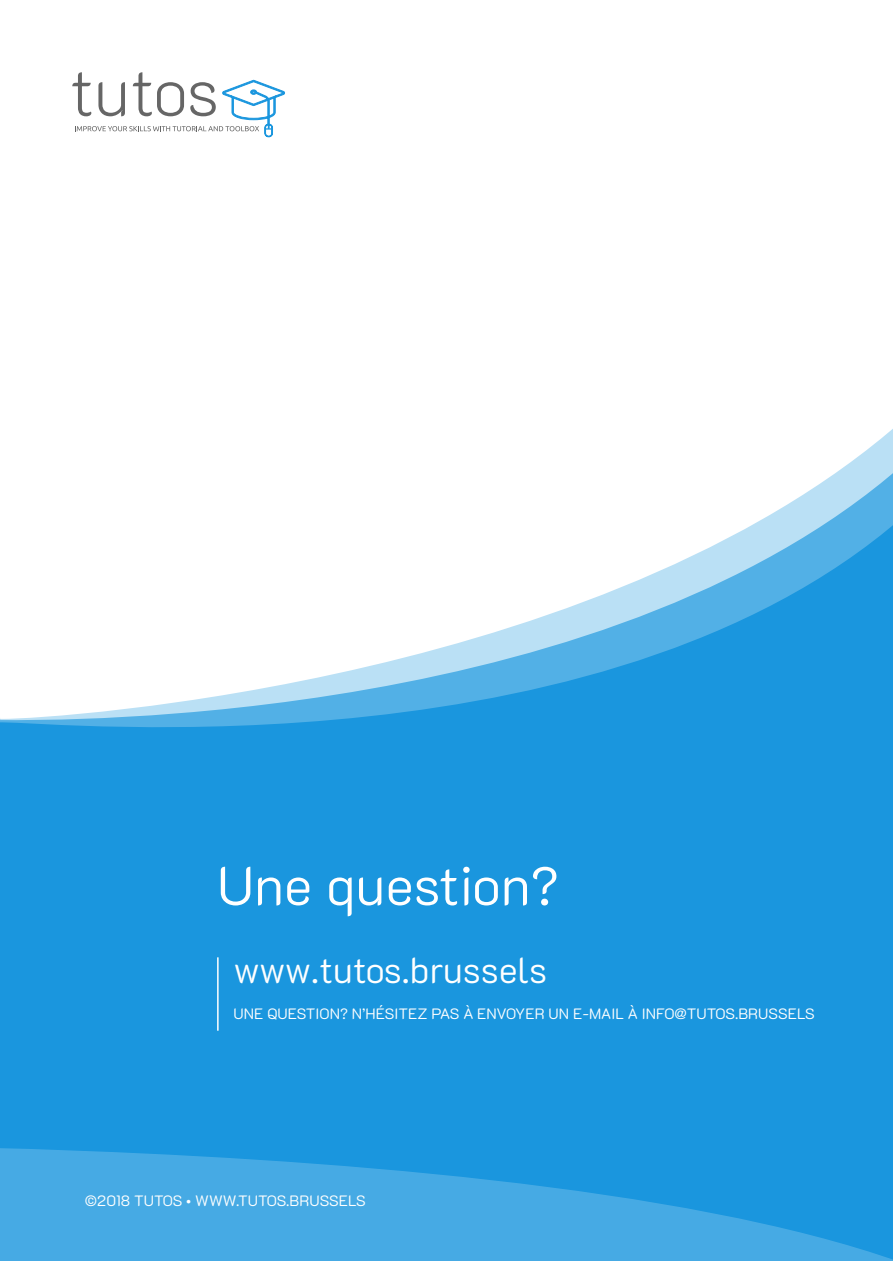
<style>
.page{position:relative;width:893px;height:1263px;background:#fff}
.page>*{position:absolute;margin:0;border:0;box-sizing:border-box;transform-origin:0 0}
.t1{font:300 54px "K2 D";color:#fff}
.t2{font:300 36px "K2 D";color:#fff}
.t3{font:300 15px "K2 D";color:#fff}
</style>
<div class="page">
<div style="left:0;top:848px;width:893px;height:413px;background:#1a96de"></div>
<svg style="left:788px;top:452px;width:105px;height:52px;fill:#bae0f5"></svg>
<svg style="left:0;top:504px;width:893px;height:344px"></svg>
<svg style="left:0;top:1148px;width:893px;height:113px;fill:#46aae4"></svg>
<svg style="left:72px;top:72px;width:213px;height:66px"></svg>
<hr style="left:217px;top:957px;width:2px;height:74px;background:#fff">
<p class="t1" style="left:217px;top:855px;width:343px">Une question?</p>
<p class="t2" style="left:234px;top:949px;width:315px">www.tutos.brussels</p>
<p class="t3" style="left:234px;top:1005px;width:583px">UNE QUESTION? N’HÉSITEZ PAS À ENVOYER UN E-MAIL À INFO@TUTOS.BRUSSELS</p>
<p class="t3" style="left:85px;top:1192px;width:282px">©2018 TUTOS • WWW.TUTOS.BRUSSELS</p>
</div>
